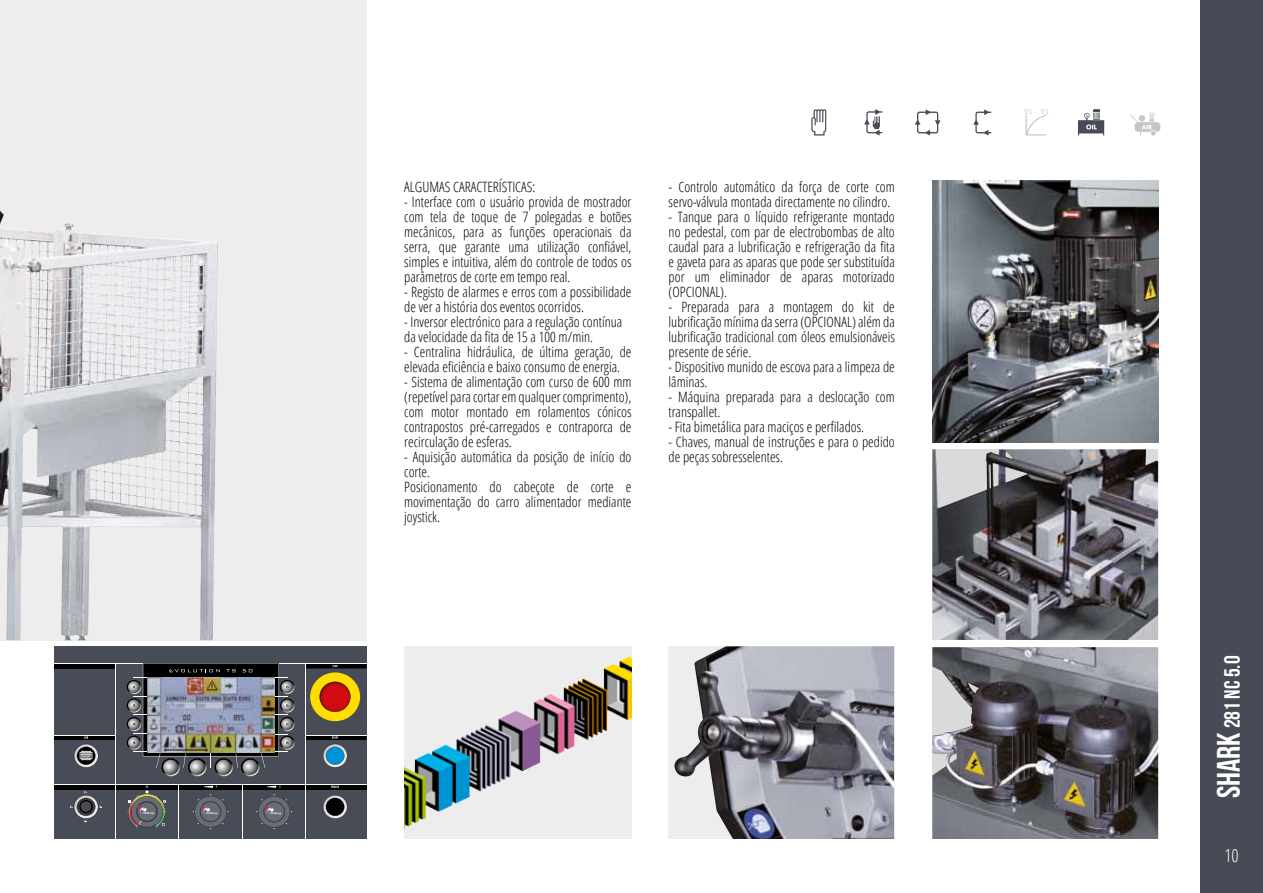
<style>
.page{position:relative;width:1263px;height:893px;background:#fff}
.page>*{position:absolute;margin:0;border:0;box-sizing:border-box;transform-origin:0 0}
.t1{font:22.05px "Bebas Neue";color:#fff}
.t2{font:300 condensed 18px "Open Sans";color:#fff}
.t3{font:300 condensed 14.25px/15px "Open Sans";color:#000}
.t4{font:7.5px "Courier";color:#c6c6c6}
.s1{font-size:32.4px}
</style>
<div class="page">
<div style="left:1200px;top:0;width:63px;height:893px;background:#474b56"></div>
<svg style="left:811px;top:109px;width:15px;height:26px"></svg>
<svg style="left:1078px;top:109px;width:26px;height:26px"></svg>
<svg style="left:915px;top:109px;width:25px;height:26px"></svg>
<svg style="left:864px;top:109px;width:18px;height:26px"></svg>
<svg style="left:973px;top:109px;width:18px;height:26px"></svg>
<svg style="left:1130px;top:113px;width:31px;height:22px"></svg>
<svg style="left:1025px;top:115px;width:21px;height:20px"></svg>
<div style="left:54px;top:646px;width:313px;height:193px;background:#484c56"></div>
<div style="left:54px;top:784px;width:313px;height:5px;background:#000"></div>
<hr style="left:306px;top:664px;width:61px;height:4px;background:#000">
<hr style="left:54px;top:664px;width:61px;height:4px;background:#000">
<div style="left:306px;top:735px;width:61px;height:5px;background:#000"></div>
<div style="left:54px;top:735px;width:61px;height:5px;background:#000"></div>
<div style="left:310px;top:672px;width:50px;height:49px;background:#fd0;border-radius:50%"></div>
<hr style="left:54px;top:784px;width:313px;height:1px;background:#fff">
<hr style="left:306px;top:735px;width:61px;height:1px;background:#fff">
<hr style="left:54px;top:735px;width:61px;height:1px;background:#fff">
<hr style="left:115px;top:664px;width:1px;height:175px;background:#fff">
<hr style="left:178px;top:784px;width:1px;height:55px;background:#fff">
<hr style="left:242px;top:784px;width:1px;height:55px;background:#fff">
<hr style="left:306px;top:664px;width:1px;height:175px;background:#fff">
<hr style="left:54px;top:663px;width:313px;height:1px;background:#fff">
<svg style="left:331px;top:786px;width:8px;height:2px"></svg>
<svg style="left:332px;top:665px;width:6px;height:2px"></svg>
<svg style="left:204px;top:786px;width:13px;height:2px"></svg>
<svg style="left:267px;top:785px;width:14px;height:3px"></svg>
<svg style="left:127px;top:663px;width:168px;height:113px"></svg>
<svg style="left:323px;top:736px;width:24px;height:32px"></svg>
<svg style="left:323px;top:795px;width:24px;height:24px"></svg>
<svg style="left:319px;top:682px;width:31px;height:30px"></svg>
<svg style="left:70px;top:791px;width:32px;height:31px"></svg>
<svg style="left:74px;top:736px;width:24px;height:32px"></svg>
<svg style="left:256px;top:794px;width:36px;height:35px"></svg>
<svg style="left:193px;top:794px;width:36px;height:35px"></svg>
<svg style="left:127px;top:786px;width:39px;height:42px"></svg>
<img style="left:147px;top:677px;width:127px;height:75px">
<div style="left:0;top:0;width:367px;height:640px;background:#ededed"></div>
<img style="left:0;top:210px;width:218px;height:430px">
<div style="left:669px;top:646px;width:226px;height:193px;background:#ededed"></div>
<img style="left:674px;top:646px;width:220px;height:193px">
<img style="left:932px;top:647px;width:226px;height:192px">
<img style="left:932px;top:181px;width:226px;height:261px">
<img style="left:932px;top:449px;width:226px;height:191px">
<div style="left:404px;top:646px;width:227px;height:193px;background:#ededed"></div>
<img style="left:404px;top:657px;width:227px;height:172px">
<p class="t3" style="left:404px;top:178px;width:133px">ALGUMAS CARACTERÍSTICAS:</p>
<p class="t3" style="left:404px;top:193px;width:229px;text-align:justify">- Interface com o usuário provida de mostrador com tela de toque de 7 polegadas e botões mecânicos, para as funções operacionais da serra, que garante uma utilização confiável, simples e intuitiva, além do controle de todos os parâmetros de corte em tempo real.</p>
<p class="t3" style="left:404px;top:284px;width:229px">- Registo de alarmes e erros com a possibilidade de ver a história dos eventos ocorridos.</p>
<p class="t3" style="left:404px;top:314px;width:220px">- Inversor electrónico para a regulação contínua da velocidade da fita de 15 a 100 m/min.</p>
<p class="t3" style="left:404px;top:344px;width:229px">- Centralina hidráulica, de última geração, de elevada eficiência e baixo consumo de energia.</p>
<p class="t3" style="left:404px;top:374px;width:229px;text-align:justify">- Sistema de alimentação com curso de 600 mm (repetível para cortar em qualquer comprimento), com motor montado em rolamentos cónicos contrapostos pré-carregados e contraporca de recirculação de esferas.</p>
<p class="t3" style="left:404px;top:449px;width:229px">- Aquisição automática da posição de início do corte.<br>Posicionamento do cabeçote de corte e movimentação do carro alimentador mediante joystick.</p>
<p class="t3" style="left:669px;top:179px;width:228px">- Controlo automático da força de corte com servo-válvula montada directamente no cilindro.</p>
<p class="t3" style="left:669px;top:209px;width:228px;text-align:justify">- Tanque para o líquido refrigerante montado no pedestal, com par de electrobombas de alto caudal para a lubrificação e refrigeração da fita e gaveta para as aparas que pode ser substituída por um eliminador de aparas motorizado (OPCIONAL).</p>
<p class="t3" style="left:669px;top:299px;width:228px;text-align:justify">- Preparada para a montagem do kit de lubrificação mínima da serra (OPCIONAL) além da lubrificação tradicional com óleos emulsionáveis presente de série.</p>
<p class="t3" style="left:669px;top:359px;width:228px">- Dispositivo munido de escova para a limpeza de lâminas.</p>
<p class="t3" style="left:669px;top:389px;width:228px">- Máquina preparada para a deslocação com transpallet.</p>
<p class="t3" style="left:669px;top:419px;width:197px">- Fita bimetálica para maciços e perfilados.</p>
<p class="t3" style="left:669px;top:434px;width:228px">- Chaves, manual de instruções e para o pedido de peças sobresselentes.</p>
<p class="t4" style="left:1024px;top:106px;width:27px">T1 T1</p>
<h1 class="t1" style="left:1220px;top:798px;width:144px;rotate:-90deg"><span class="s1">shark</span> 281 NC 5.0</h1>
<p class="t2" style="left:1224px;top:843px;width:16px">10</p>
</div>
